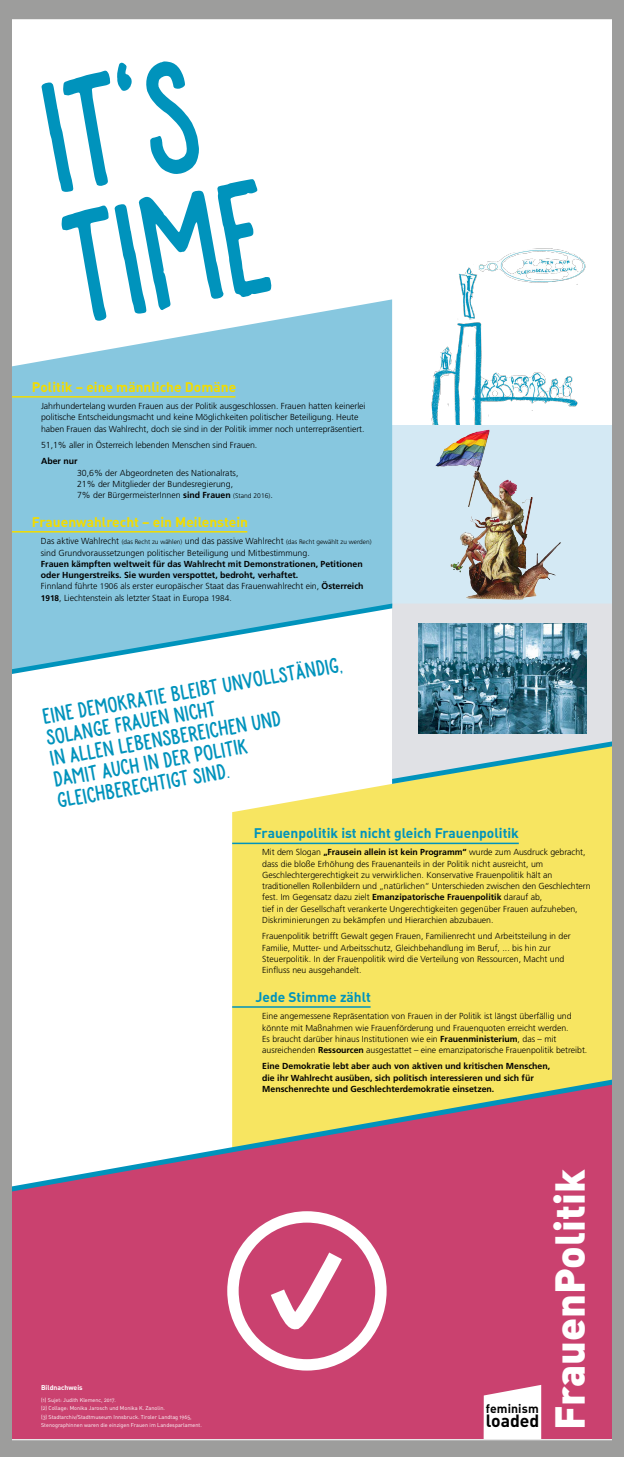
<style>
.page{position:relative;width:624px;height:1457px;background:#fff}
.page>*{position:absolute;margin:0;border:0;box-sizing:border-box;transform-origin:0 0}
.t1{font:condensed 165.2px/132.5px "SD Sans";color:#0093bc;scale:.85 1}
.t2{font:41.25px "DIN Black Alternate";color:#fff}
.t3{font:condensed 22.5px/21.2px "SD Sans";color:#0093bc}
.t4{font:17.55px "DIN Bold Alternate";color:#000}
.t5{font:13.75px "DIN Bold Alternate";color:#f2dc00}
.t6{font:13.75px "DIN Bold Alternate";color:#0093bc}
.t7{font:12.25px "DIN Bold Alternate";letter-spacing:.01em;color:#000}
.t8{font:300 8.75px/11.2px "Frutiger";color:#000}
.t9{font:700 8.75px/11.2px "Frutiger";color:#000}
.t10{font:6.88px "DIN Bold Alternate";color:#fff}
.t11{font:300 6.5px "Frutiger";color:#000}
.t12{font:5.5px/8.2px "DIN Regular Alternate";color:#fff}
.s1{font-weight:700}
.s2{font-size:6.75px}
.s3{font-size:8.75px}
.s4{font-weight:300}
.s5{font-weight:300;font-size:8.25px}
.s6{font-size:8.25px}
</style>
<div class="page">
<img style="left:431px;top:248px;width:155px;height:177px">
<div style="left:392px;top:425px;width:232px;height:178px;background:#d4e9f4"></div>
<img style="left:435px;top:429px;width:126px;height:171px">
<div style="left:392px;top:603px;width:220px;height:136px;background:#e0e1e5"></div>
<img style="left:419px;top:623px;width:167px;height:110px">
<svg style="left:11px;top:299px;width:381px;height:304px;background:#94cde1"></svg>
<div style="left:232px;top:783px;width:380px;height:289px;background:#f7e561"></div>
<hr style="left:0;top:396px;width:235px;height:1px;background:#f2dc00">
<hr style="left:0;top:531px;width:247px;height:1px;background:#f2dc00">
<hr style="left:232px;top:1006px;width:138px;height:1px;background:#0093bc">
<hr style="left:232px;top:842px;width:287px;height:2px;background:#0093bc">
<svg style="left:11px;top:1072px;width:601px;height:312px;background:#d16a82"></svg>
<svg style="left:263px;top:1241px;width:87px;height:98px"></svg>
<div style="left:227px;top:1211px;width:159px;height:159px;border:11px solid #fff;border-radius:50%"></div>
<svg style="left:11px;top:603px;width:381px;height:73px"></svg>
<svg style="left:392px;top:739px;width:220px;height:44px;background:#d0d9ab"></svg>
<div style="left:11px;top:0;width:601px;height:20px;background:#9d9d9c"></div>
<svg style="left:11px;top:1384px;width:601px;height:72px;background:#c46484"></svg>
<div style="left:0;top:0;width:11px;height:1456px;background:#9d9d9c"></div>
<div style="left:612px;top:0;width:12px;height:1456px;background:#9d9d9c"></div>
<h1 class="t1" style="left:33px;top:72px;width:240px;rotate:-10deg">It‘s<br>Time</h1>
<h3 class="t5" style="left:32px;top:377px;width:206px">Politik – eine männliche Domäne</h3>
<p class="t8" style="left:41px;top:400px;width:326px">Jahrhundertelang wurden Frauen aus der Politik ausgeschlossen. Frauen hatten keinerlei politische Entscheidungsmacht und keine Möglichkeiten politischer Beteiligung. Heute haben Frauen das Wahlrecht, doch sie sind in der Politik immer noch unterrepräsentiert.</p>
<p class="t8" style="left:41px;top:439px;width:218px">51,1% aller in Österreich lebenden Menschen sind Frauen.</p>
<p class="t9" style="left:41px;top:455px;width:38px">Aber nur</p>
<p class="t8" style="left:77px;top:467px;width:197px">30,6% der Abgeordneten des Nationalrats,<br>21% der Mitglieder der Bundesregierung,<br>7% der BürgermeisterInnen <span class="s1">sind Frauen</span> <span class="s2">(Stand 2016)</span>.</p>
<h3 class="t5" style="left:32px;top:513px;width:218px">Frauenwahlrecht – ein Meilenstein</h3>
<p class="t11" style="left:41px;top:538px;width:332px"><span class="s3">Das aktive Wahlrecht</span> (das Recht zu wählen) <span class="s3">und das passive Wahlrecht</span> (das Recht gewählt zu werden)</p>
<p class="t8" style="left:41px;top:547px;width:270px">sind Grundvoraussetzungen politischer Beteiligung und Mitbestimmung.</p>
<p class="t9" style="left:41px;top:558px;width:324px">Frauen kämpften weltweit für das Wahlrecht mit Demonstrationen, Petitionen oder Hungerstreiks. Sie wurden verspottet, bedroht, verhaftet.<br><span class="s4">Finnland führte</span> <span class="s5">1906</span> <span class="s4">als erster europäischer Staat das Frauenwahlrecht ein,</span> Österreich <span class="s6">1918</span><span class="s4">, Liechtenstein als letzter Staat in Europa</span> <span class="s5">1984.</span></p>
<h3 class="t3" style="left:41px;top:706px;width:305px;rotate:-10deg">Eine Demokratie bleibt unvollständig, solange Frauen nicht<br>in allen Lebensbereichen und<br>damit auch in der Politik gleichberechtigt sind.</h3>
<h3 class="t6" style="left:254px;top:823px;width:266px">Frauenpolitik ist nicht gleich Frauenpolitik</h3>
<p class="t8" style="left:262px;top:846px;width:330px">Mit dem Slogan <span class="s1">„Frausein allein ist kein Programm“</span> wurde zum Ausdruck gebracht, dass die bloße Erhöhung des Frauenanteils in der Politik nicht ausreicht, um Geschlechtergerechtigkeit zu verwirklichen. Konservative Frauenpolitik hält an traditionellen Rollenbildern und „natürlichen“ Unterschieden zwischen den Geschlechtern fest. Im Gegensatz dazu zielt <span class="s1">Emanzipatorische Frauenpolitik</span> darauf ab,<br>tief in der Gesellschaft verankerte Ungerechtigkeiten gegenüber Frauen aufzuheben, Diskriminierungen zu bekämpfen und Hierarchien abzubauen.</p>
<p class="t8" style="left:262px;top:930px;width:310px">Frauenpolitik betrifft Gewalt gegen Frauen, Familienrecht und Arbeitsteilung in der Familie, Mutter- und Arbeitsschutz, Gleichbehandlung im Beruf, ... bis hin zur Steuerpolitik. In der Frauenpolitik wird die Verteilung von Ressourcen, Macht und Einfluss neu ausgehandelt.</p>
<h3 class="t6" style="left:255px;top:987px;width:117px">Jede Stimme zählt</h3>
<p class="t10" style="left:41px;top:1382px;width:43px">Bildnachweis</p>
<p class="t12" style="left:41px;top:1395px;width:162px">(1) Sujet: Judith Klemenc, 2017.<br>(2) Collage: Monika Jarosch und Monika K. Zanolin.<br>(3) Stadtarchiv/Stadtmuseum Innsbruck. Tiroler Landtag 1965, Stenographinnen waren die einzigen Frauen im Landesparlament.</p>
<p class="t8" style="left:262px;top:1010px;width:326px">Eine angemessene Repräsentation von Frauen in der Politik ist längst überfällig und könnte mit Maßnahmen wie Frauenförderung und Frauenquoten erreicht werden.<br>Es braucht darüber hinaus Institutionen wie ein <span class="s1">Frauenministerium</span>, das – mit ausreichenden <span class="s1">Ressourcen</span> ausgestattet – eine emanzipatorische Frauenpolitik betreibt.</p>
<p class="t9" style="left:262px;top:1060px;width:289px">Eine Demokratie lebt aber auch von aktiven und kritischen Menschen, die ihr Wahlrecht ausüben, sich politisch interessieren und sich für<br>Menschenrechte und Geschlechterdemokratie einsetzen.</p>
<h3 class="t7" style="left:486px;top:1400px;width:55px">feminism</h3>
<h3 class="t4" style="left:486px;top:1409px;width:55px">loaded</h3>
<h2 class="t2" style="left:542px;top:1429px;width:262px;rotate:-90deg">FrauenPolitik</h2>
</div>
